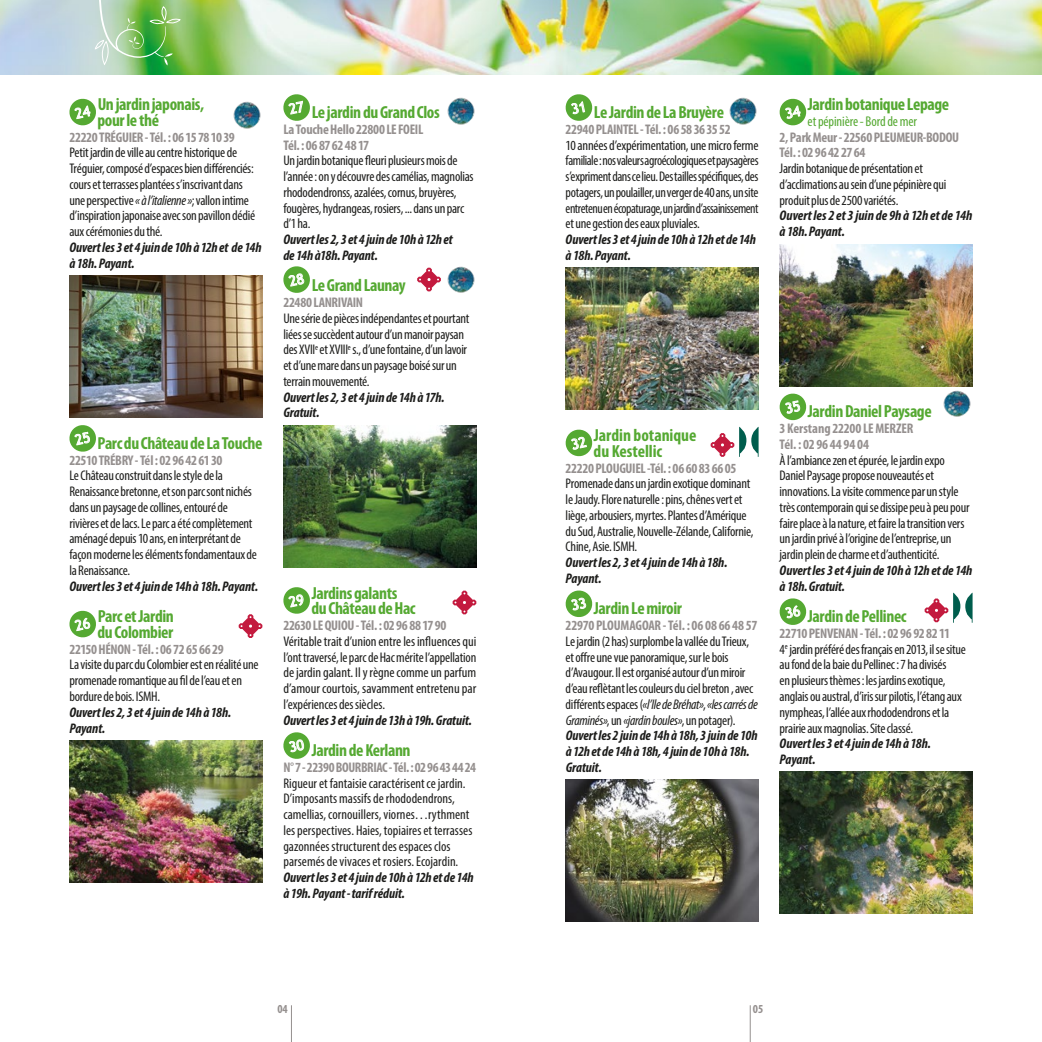
<style>
.page{position:relative;width:1042px;height:1042px;background:#fff}
.page>*{position:absolute;margin:0;border:0;box-sizing:border-box;transform-origin:0 0}
.t1{font:700 condensed 17.5px/15.8px "Myriad Pro";letter-spacing:-.02em;color:#55a932}
.t2{font:condensed 14.17px "Myriad Pro";letter-spacing:-.01em;color:#55a932}
.t3{font:condensed 14px/15.8px "Myriad Pro";letter-spacing:-.02em;color:#1d1d1b}
.t4{font:italic 700 condensed 14px/15.8px "Myriad Pro";letter-spacing:-.005em;color:#1d1d1b}
.t5{font:700 condensed 14px/15.8px "Myriad Pro";letter-spacing:-.025em;color:#95908f}
.t6{font:condensed 14px/15.8px "Myriad Pro";color:#1d1d1b}
.t7{font:700 condensed 14px/15.8px "Myriad Pro";letter-spacing:-.005em;color:#95908f}
.t8{font:700 condensed 12.25px "Myriad Pro";color:#95908f}
.s1{font-style:italic}
.s2{font-weight:700;font-style:italic}
.s3{font-weight:700;color:#95908f}
</style>
<div class="page">
<hr style="left:750px;top:1005px;width:1px;height:37px;background:#95908f">
<hr style="left:291px;top:1005px;width:1px;height:37px;background:#95908f">
<img style="left:729px;top:97px;width:28px;height:28px">
<svg style="left:710px;top:427px;width:48px;height:30px"></svg>
<img style="left:233px;top:101px;width:28px;height:28px">
<svg style="left:239px;top:614px;width:23px;height:24px"></svg>
<img style="left:943px;top:390px;width:28px;height:27px">
<svg style="left:924px;top:592px;width:48px;height:31px"></svg>
<img style="left:447px;top:97px;width:28px;height:28px">
<svg style="left:417px;top:268px;width:24px;height:23px"></svg>
<img style="left:447px;top:266px;width:28px;height:27px">
<svg style="left:453px;top:590px;width:23px;height:24px"></svg>
<img style="left:0;top:0;width:1042px;height:74px">
<svg style="left:63px;top:0;width:119px;height:65px;background:#9cca99"></svg>
<img style="left:69px;top:276px;width:193px;height:142px">
<img style="left:69px;top:741px;width:193px;height:141px">
<img style="left:283px;top:425px;width:193px;height:142px">
<img style="left:566px;top:268px;width:192px;height:142px">
<img style="left:566px;top:779px;width:192px;height:142px">
<img style="left:779px;top:244px;width:193px;height:142px">
<img style="left:779px;top:771px;width:193px;height:142px">
<svg style="left:565px;top:94px;width:28px;height:27px"></svg>
<svg style="left:565px;top:429px;width:28px;height:28px"></svg>
<svg style="left:565px;top:590px;width:28px;height:27px"></svg>
<svg style="left:69px;top:98px;width:27px;height:28px"></svg>
<svg style="left:69px;top:425px;width:27px;height:27px"></svg>
<svg style="left:69px;top:610px;width:27px;height:28px"></svg>
<svg style="left:779px;top:98px;width:28px;height:28px"></svg>
<svg style="left:779px;top:393px;width:28px;height:28px"></svg>
<svg style="left:779px;top:598px;width:28px;height:27px"></svg>
<svg style="left:283px;top:94px;width:27px;height:27px"></svg>
<svg style="left:283px;top:266px;width:27px;height:27px"></svg>
<svg style="left:283px;top:587px;width:27px;height:27px"></svg>
<svg style="left:283px;top:732px;width:27px;height:27px"></svg>
<p class="t1" style="left:97px;top:96px;width:108px">Un jardin japonais, pour le thé</p>
<p class="t5" style="left:69px;top:129px;width:167px">22220 TRÉGUIER - Tél. : 06 15 78 10 39</p>
<p class="t3" style="left:69px;top:145px;width:187px">Petit jardin de ville au centre historique de Tréguier, composé d’espaces bien différenciés: cours et terrasses plantées s’inscrivant dans une perspective <span class="s1">« à l’italienne »</span>; vallon intime d’inspiration japonaise avec son pavillon dédié aux cérémonies du thé.</p>
<p class="t4" style="left:69px;top:239px;width:194px">Ouvert les 3 et 4 juin de 10h à 12h et de 14h à 18h. Payant.</p>
<p class="t1" style="left:98px;top:435px;width:166px">Parc du Château de La Touche</p>
<p class="t5" style="left:69px;top:452px;width:155px">22510 TRÉBRY - Tél : 02 96 42 61 30</p>
<p class="t3" style="left:69px;top:468px;width:189px">Le Château construit dans le style de la Renaissance bretonne, et son parc sont nichés dans un paysage de collines, entouré de rivières et de lacs. Le parc a été complètement aménagé depuis 10 ans, en interprétant de façon moderne les éléments fondamentaux de la Renaissance.</p>
<p class="t4" style="left:69px;top:578px;width:190px">Ouvert les 3 et 4 juin de 14h à 18h. Payant.</p>
<p class="t1" style="left:97px;top:608px;width:78px">Parc et Jardin du Colombier</p>
<p class="t5" style="left:69px;top:641px;width:156px">22150 HÉNON - Tél. : 06 72 65 66 29</p>
<p class="t3" style="left:69px;top:657px;width:191px">La visite du parc du Colombier est en réalité une promenade romantique au fil de l’eau et en bordure de bois. ISMH.</p>
<p class="t4" style="left:69px;top:704px;width:163px">Ouvert les 2, 3 et 4 juin de 14h à 18h.<br>Payant.</p>
<p class="t1" style="left:312px;top:104px;width:130px">Le jardin du Grand Clos</p>
<p class="t5" style="left:283px;top:121px;width:141px">La Touche Hello 22800 LE FOEIL<br>Tél. : 06 87 62 48 17</p>
<p class="t3" style="left:283px;top:153px;width:192px">Un jardin botanique fleuri plusieurs mois de l’année : on y découvre des camélias, magnolias rhododendronss, azalées, cornus, bruyères, fougères, hydrangeas, rosiers, ... dans un parc d’1 ha.</p>
<p class="t4" style="left:283px;top:231px;width:171px">Ouvert les 2, 3 et 4 juin de 10h à 12h et de 14h à18h. Payant.</p>
<p class="t1" style="left:312px;top:277px;width:96px">Le Grand Launay</p>
<p class="t5" style="left:283px;top:294px;width:81px">22480 LANRIVAIN</p>
<p class="t3" style="left:283px;top:310px;width:188px">Une série de pièces indépendantes et pourtant liées se succèdent autour d’un manoir paysan des XVII<sup>e</sup> et XVIII<sup>e</sup> s., d’une fontaine, d’un lavoir et d’une mare dans un paysage boisé sur un terrain mouvementé.</p>
<p class="t4" style="left:283px;top:389px;width:163px">Ouvert les 2, 3 et 4 juin de 14h à 17h.<br>Gratuit.</p>
<p class="t1" style="left:311px;top:584px;width:106px">Jardins galants du Château de Hac</p>
<p class="t5" style="left:283px;top:617px;width:165px">22630 LE QUIOU - Tél. : 02 96 88 17 90</p>
<p class="t3" style="left:283px;top:633px;width:194px;text-align:justify">Véritable trait d’union entre les influences qui l’ont traversé, le parc de Hac mérite l’appellation de jardin galant. Il y règne comme un parfum d’amour courtois, savamment entretenu par l’expériences des siècles.</p>
<p class="t4" style="left:283px;top:712px;width:190px">Ouvert les 3 et 4 juin de 13h à 19h. Gratuit.</p>
<p class="t1" style="left:312px;top:742px;width:100px">Jardin de Kerlann</p>
<p class="t5" style="left:283px;top:759px;width:194px">N° 7 - 22390 BOURBRIAC - Tél. : 02 96 43 44 24</p>
<p class="t6" style="left:283px;top:775px;width:190px">Rigueur et fantaisie caractérisent ce jardin.<br>D’imposants massifs de rhododendrons, camellias, cornouillers, viornes…rythment les perspectives. Haies, topiaires et terrasses gazonnées structurent des espaces clos parsemés de vivaces et rosiers. Ecojardin.</p>
<p class="t4" style="left:283px;top:869px;width:192px">Ouvert les 3 et 4 juin de 10h à 12h et de 14h à 19h. Payant - tarif réduit.</p>
<p class="t1" style="left:594px;top:104px;width:132px">Le Jardin de La Bruyère</p>
<p class="t5" style="left:566px;top:121px;width:166px">22940 PLAINTEL - Tél. : 06 58 36 35 52</p>
<p class="t3" style="left:566px;top:137px;width:194px;text-align:justify">10 années d’expérimentation, une micro ferme familiale : nos valeurs agroécologiques et paysagères s’expriment dans ce lieu. Des tailles spécifiques, des potagers, un poulailler, un verger de 40 ans, un site entretenu en écopaturage, un jardin d’assainissement et une gestion des eaux pluviales.</p>
<p class="t4" style="left:566px;top:231px;width:192px">Ouvert les 3 et 4 juin de 10h à 12h et de 14h à 18h. Payant.</p>
<p class="t1" style="left:808px;top:96px;width:143px">Jardin botanique Lepage</p>
<p class="t2" style="left:807px;top:113px;width:111px">et pépinière - Bord de mer</p>
<p class="t5" style="left:779px;top:129px;width:181px">2, Park Meur - 22560 PLEUMEUR-BODOU<br>Tél. : 02 96 42 27 64</p>
<p class="t3" style="left:779px;top:161px;width:168px">Jardin botanique de présentation et d’acclimations au sein d’une pépinière qui produit plus de 2500 variétés.</p>
<p class="t4" style="left:779px;top:208px;width:194px">Ouvert les 2 et 3 juin de 9h à 12h et de 14h à 18h. Payant.</p>
<p class="t1" style="left:594px;top:427px;width:104px">Jardin botanique du Kestellic</p>
<p class="t5" style="left:566px;top:460px;width:172px">22220 PLOUGUIEL -Tél. : 06 60 83 66 05</p>
<p class="t3" style="left:566px;top:476px;width:189px">Promenade dans un jardin exotique dominant le Jaudy. Flore naturelle : pins, chênes vert et liège, arbousiers, myrtes. Plantes d’Amérique du Sud, Australie, Nouvelle-Zélande, Californie, Chine, Asie. ISMH.</p>
<p class="t4" style="left:566px;top:554px;width:163px">Ouvert les 2, 3 et 4 juin de 14h à 18h.<br>Payant.</p>
<p class="t1" style="left:594px;top:600px;width:90px">Jardin Le miroir</p>
<p class="t5" style="left:566px;top:617px;width:193px">22970 PLOUMAGOAR - Tél. : 06 08 66 48 57</p>
<p class="t3" style="left:566px;top:633px;width:194px">Le jardin (2 has) surplombe la vallée du Trieux, et offre une vue panoramique, sur le bois d’Avaugour. Il est organisé autour d’un miroir d’eau reflètant les couleurs du ciel breton , avec différents espaces (<span class="s1">«l’Ile de Bréhat»</span>, <span class="s1">«les carrés de Graminés»</span>, un <span class="s1">«jardin boules»</span>, un potager).<br><span class="s2">Ouvert les 2 juin de 14h à 18h, 3 juin de 10h à 12h et de 14h à 18h, 4 juin de 10h à 18h.<br>Gratuit.</span></p>
<p class="t1" style="left:808px;top:403px;width:125px">Jardin Daniel Paysage</p>
<p class="t7" style="left:779px;top:420px;width:135px">3 Kerstang 22200 LE MERZER<br>Tél. : 02 96 44 94 04</p>
<p class="t3" style="left:779px;top:452px;width:191px">À l’ambiance zen et épurée, le jardin expo Daniel Paysage propose nouveautés et innovations. La visite commence par un style très contemporain qui se dissipe peu à peu pour faire place à la nature, et faire la transition vers un jardin privé à l’origine de l’entreprise, un jardin plein de charme et d’authenticité.</p>
<p class="t4" style="left:779px;top:562px;width:194px">Ouvert les 3 et 4 juin de 10h à 12h et de 14h à 18h. Gratuit.</p>
<p class="t1" style="left:808px;top:608px;width:100px">Jardin de Pellinec</p>
<p class="t3" style="left:779px;top:625px;width:188px"><span class="s3">22710 PENVENAN - Tél. : 02 96 92 82 11<br></span>4<sup>e</sup> jardin préféré des français en 2013, il se situe au fond de la baie du Pellinec : 7 ha divisés<br>en plusieurs thèmes : les jardins exotique, anglais ou austral, d’iris sur pilotis, l’étang aux nympheas, l’allée aux rhododendrons et la prairie aux magnolias. Site classé.</p>
<p class="t4" style="left:779px;top:735px;width:153px">Ouvert les 3 et 4 juin de 14h à 18h.<br>Payant.</p>
<p class="t8" style="left:277px;top:1001px;width:12px">04</p>
<p class="t8" style="left:753px;top:1001px;width:12px">05</p>
</div>
